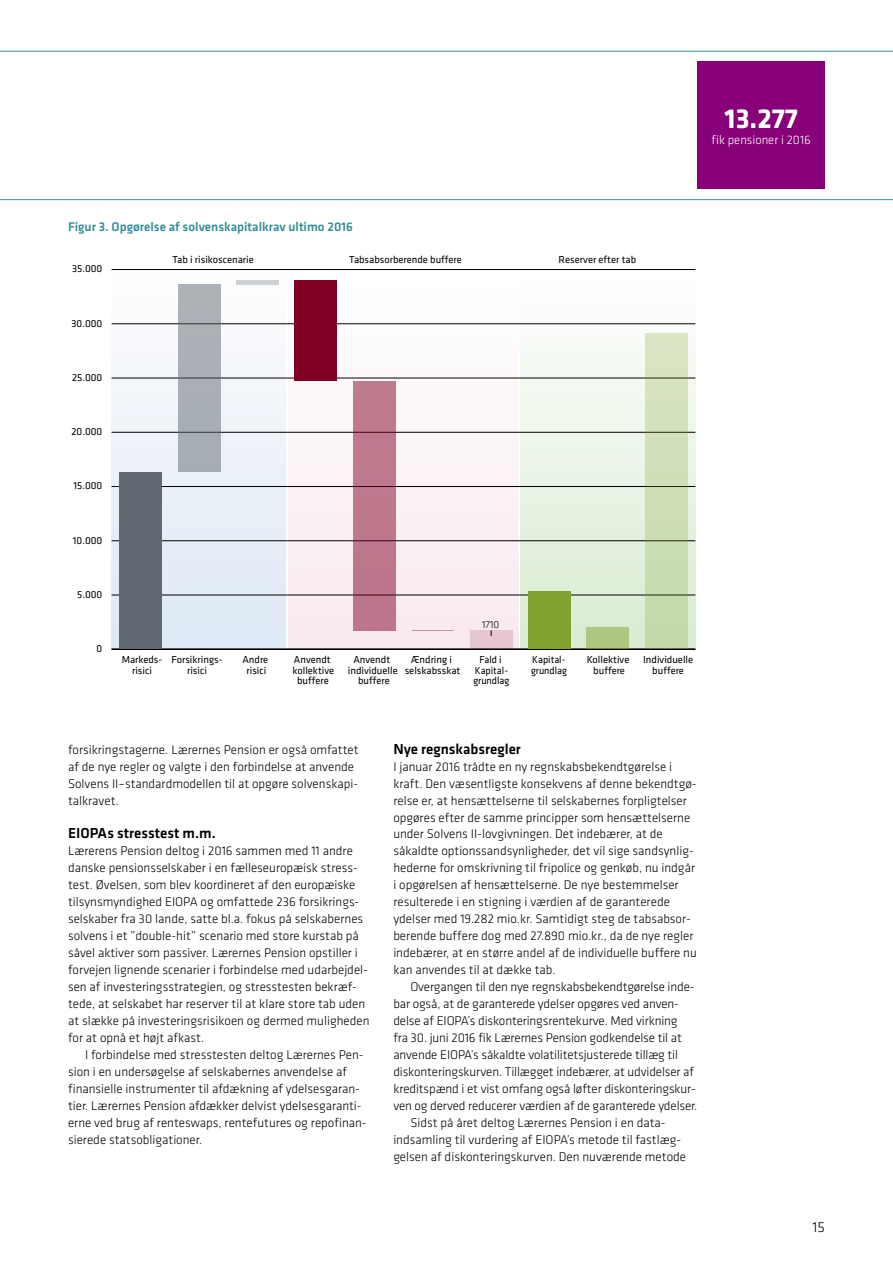
<style>
.page{position:relative;width:893px;height:1263px;background:#fff}
.page>*{position:absolute;margin:0;border:0;box-sizing:border-box;transform-origin:0 0}
.t1{font:700 28.5px "Klavika";color:#fff}
.t2{font:500 15px "Klavika";color:#000}
.t3{font:300 15px "Klavika";color:#000}
.t4{font:300 13.05px/17px "Klavika";color:#000}
.t5{font:500 13.05px "Klavika";color:#348e97}
.t6{font:300 12.75px "Klavika";color:#fff}
.t7{font:10.5px/10.5px "Klavika";color:#000;text-align:center}
.t8{font:10.5px/10.5px "Klavika";color:#000;text-align:center;scale:.95 1}
.t9{font:300 10.5px "Klavika";color:#000}
</style>
<div class="page">
<svg style="left:0;top:51px;width:893px;height:149px"></svg>
<div style="left:697px;top:62px;width:128px;height:127px;background:#870079"></div>
<div style="left:112px;top:268px;width:174px;height:380px;background:linear-gradient(to bottom,#fbfbfb,#dce7f4)"></div>
<div style="left:288px;top:268px;width:230px;height:380px;background:#fbf4f7"></div>
<div style="left:521px;top:268px;width:174px;height:380px;background:linear-gradient(to bottom,#fefefe,#d7e9cf)"></div>
<hr style="left:112px;top:648px;width:583px;height:2px;background:#000">
<hr style="left:112px;top:595px;width:583px;height:1px;background:#000">
<hr style="left:112px;top:540px;width:583px;height:1px;background:#000">
<hr style="left:112px;top:486px;width:583px;height:1px;background:#000">
<hr style="left:112px;top:432px;width:583px;height:1px;background:#000">
<hr style="left:112px;top:378px;width:583px;height:1px;background:#000">
<hr style="left:112px;top:323px;width:583px;height:1px;background:#000">
<hr style="left:112px;top:269px;width:583px;height:1px;background:#000">
<div style="left:178px;top:284px;width:42px;height:188px;background:#aaafb5"></div>
<hr style="left:236px;top:280px;width:43px;height:4px;background:#ced1d3">
<div style="left:295px;top:280px;width:42px;height:101px;background:#800024"></div>
<div style="left:353px;top:381px;width:42px;height:250px;background:#bd788c"></div>
<hr style="left:412px;top:630px;width:42px;height:1px;background:#800024">
<div style="left:528px;top:592px;width:42px;height:57px;background:#81a22e"></div>
<div style="left:120px;top:472px;width:42px;height:176px;background:#606871"></div>
<div style="left:470px;top:631px;width:42px;height:18px;background:#e6c6d1"></div>
<div style="left:587px;top:627px;width:42px;height:21px;background:#adc780"></div>
<div style="left:645px;top:333px;width:42px;height:315px;background:linear-gradient(to bottom,#d9e3c3,#c1d7a7)"></div>
<h1 class="t1" style="left:725px;top:103px;width:75px">13.277</h1>
<p class="t6" style="left:712px;top:133px;width:101px">fik pensioner i 2016</p>
<p class="t5" style="left:68px;top:219px;width:287px">Figur 3. Opgørelse af solvenskapitalkrav ultimo 2016</p>
<p class="t7" style="left:172px;top:255px;width:83px">Tab i risikoscenarie</p>
<p class="t7" style="left:349px;top:255px;width:114px">Tabsabsorberende buffere</p>
<p class="t7" style="left:559px;top:255px;width:79px">Reserver efter tab</p>
<p class="t7" style="left:72px;top:264px;width:32px">35.000</p>
<p class="t7" style="left:71px;top:318px;width:32px">30.000</p>
<p class="t7" style="left:72px;top:372px;width:32px">25.000</p>
<p class="t7" style="left:71px;top:426px;width:32px">20.000</p>
<p class="t7" style="left:73px;top:481px;width:30px">15.000</p>
<p class="t7" style="left:73px;top:535px;width:31px">10.000</p>
<p class="t7" style="left:77px;top:589px;width:27px">5.000</p>
<p class="t7" style="left:97px;top:643px;width:7px">0</p>
<p class="t9" style="left:482px;top:619px;width:19px">1710</p>
<p class="t7" style="left:122px;top:655px;width:42px">Markeds&shy;risici</p>
<p class="t7" style="left:171px;top:655px;width:53px">Forsikrings&shy;risici</p>
<p class="t7" style="left:242px;top:655px;width:27px">Andre risici</p>
<p class="t7" style="left:292px;top:655px;width:43px">Anvendt kollektive buffere</p>
<p class="t7" style="left:348px;top:655px;width:51px">Anvendt individuelle buffere</p>
<p class="t7" style="left:405px;top:655px;width:57px">Ændring i selskabsskat</p>
<p class="t7" style="left:587px;top:655px;width:44px">Kollektive buffere</p>
<p class="t7" style="left:643px;top:655px;width:52px">Individuelle buffere</p>
<p class="t8" style="left:473px;top:655px;width:39px">Fald i<br>Kapital&shy;grundlag</p>
<p class="t8" style="left:531px;top:655px;width:39px;text-align:left">Kapital&shy;grundlag</p>
<p class="t4" style="left:68px;top:741px;width:292px">forsikringstagerne. Lærernes Pension er også omfattet af de nye regler og valgte i den forbindelse at anvende Solvens II–standardmodellen til at opgøre solvenskapi&shy;talkravet.</p>
<p class="t2" style="left:68px;top:825px;width:149px">EIOPAs stresstest m.m.</p>
<p class="t4" style="left:68px;top:843px;width:303px">Lærerens Pension deltog i 2016 sammen med 11 andre danske pensionsselskaber i en fælleseuropæisk stress&shy;test. Øvelsen, som blev koordineret af den europæiske tilsynsmyndighed E IOPA og omfattede 236 forsikrings&shy;selskaber fra 30 lande, satte bl.a. fokus på selskabernes solvens i et ”double-hit” scenario med store kurstab på såvel aktiver som passiver. Lærernes Pension opstiller i forvejen lignende scenarier i forbindelse med udarbejdel&shy;sen af investeringsstrategien, og stresstesten bekræf&shy;tede, at selskabet har reserver til at klare store tab uden at slække på investeringsrisikoen og dermed muligheden for at opnå et højt afkast.</p>
<p class="t4" style="left:68px;top:1046px;width:300px;text-indent:17px">I forbindelse med stresstesten deltog Lærernes Pen&shy;sion i en undersøgelse af selskabernes anvendelse af finansielle instrumenter til afdækning af ydelsesgaran&shy;tier. Lærernes Pension afdækker delvist ydelsesgaranti&shy;erne ved brug af renteswaps, rentefutures og repofinan&shy;sierede statsobligationer.</p>
<p class="t2" style="left:393px;top:740px;width:129px">Nye regnskabsregler</p>
<p class="t4" style="left:393px;top:758px;width:305px">I januar 2016 trådte en ny regnskabsbekendtgørelse i kraft. Den væsentligste konsekvens af denne bekendtgø&shy;relse er, at hensættelserne til selskabernes forpligtelser opgøres efter de samme principper som hensættelserne under Solvens II-lovgivningen. Det indebærer, at de såkaldte optionssandsynligheder, det vil sige sandsynlig&shy;hederne for omskrivning til fripolice og genkøb, nu indgår i opgørelsen af hensættelserne. De nye bestemmelser resulterede i en stigning i værdien af de garanterede ydelser med 19.282 mio. kr. Samtidigt steg de tabsabsor&shy;berende buffere dog med 27.890 mio. kr., da de nye regler indebærer, at en større andel af de individuelle buffere nu kan anvendes til at dække tab.</p>
<p class="t4" style="left:410px;top:978px;width:286px">Overgangen til den nye regnskabsbekendtgørelse inde-</p>
<p class="t4" style="left:393px;top:995px;width:287px">bar også, at de garanterede ydelser opgøres ved anven-</p>
<p class="t4" style="left:393px;top:1012px;width:286px">delse af EIOPA’s diskonteringsrentekurve. Med virkning</p>
<p class="t4" style="left:393px;top:1029px;width:290px">fra 30. juni 2016 fik Lærernes Pension godkendelse til at</p>
<p class="t4" style="left:393px;top:1046px;width:286px">anvende E IOPA’s såkaldte volatilitetsjusterede tillæg til</p>
<p class="t4" style="left:393px;top:1063px;width:302px">diskonteringskurven. Tillægget indebærer, at udvidelser af</p>
<p class="t4" style="left:393px;top:1080px;width:304px">kreditspænd i et vist omfang også løfter diskonteringskur-</p>
<p class="t4" style="left:393px;top:1097px;width:303px">ven og derved reducerer værdien af de garanterede ydelser.</p>
<p class="t4" style="left:410px;top:1114px;width:257px">Sidst på året deltog Lærernes Pension i en data-</p>
<p class="t4" style="left:393px;top:1131px;width:289px">indsamling til vurdering af EIOPA’s metode til fastlæg-</p>
<p class="t4" style="left:393px;top:1148px;width:294px">gelsen af diskonteringskurven. Den nuværende metode</p>
<p class="t3" style="left:813px;top:1218px;width:14px">15</p>
</div>
